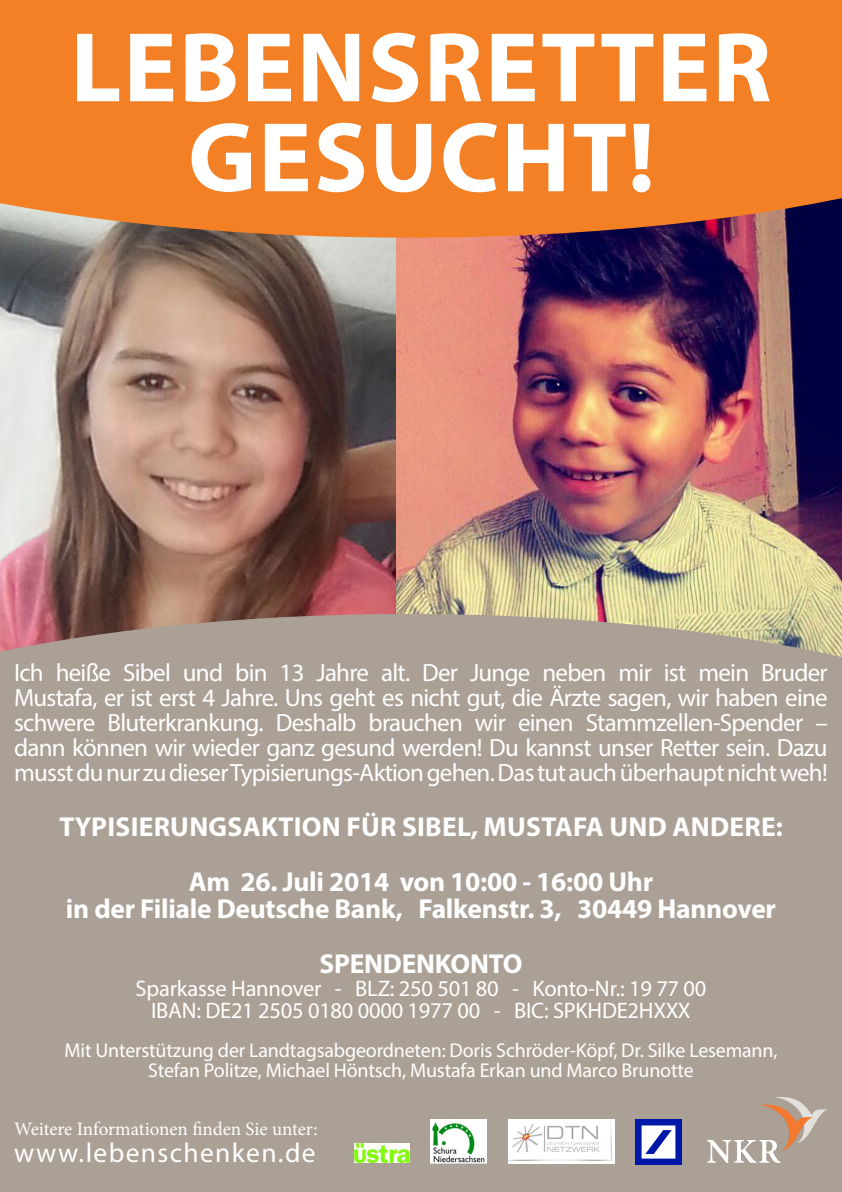
<style>
.page{position:relative;width:842px;height:1192px;background:#fff}
.page>*{position:absolute;margin:0;border:0;box-sizing:border-box;transform-origin:0 0}
.t1{font:700 100px "Myriad Pro";letter-spacing:.02em;color:#fff}
.t2{font:700 27.5px "Myriad Pro";letter-spacing:-.01em;color:#fff}
.t3{font:700 27.5px "Myriad Pro";letter-spacing:.01em;color:#fff}
.t4{font:27.5px "Myriad Pro";letter-spacing:.05em;color:#fff}
.t5{font:25px/25px "Myriad Pro";letter-spacing:-.03em;color:#fff;text-align:justify}
.t6{font:22.5px "Myriad Pro";letter-spacing:-.01em;color:#fff}
.t7{font:20px "Myriad Pro";letter-spacing:-.01em;color:#fff}
.t8{font:19px "Minion Pro";letter-spacing:-.005em;color:#fff}
</style>
<div class="page">
<img style="left:0;top:238px;width:397px;height:376px">
<img style="left:397px;top:238px;width:445px;height:376px">
<div style="left:0;top:745px;width:842px;height:447px;background:#aba095"></div>
<svg style="left:0;top:614px;width:842px;height:131px;background:#ac9f92"></svg>
<div style="left:0;top:0;width:842px;height:238px;background:#f48026"></div>
<img style="left:707px;top:1098px;width:121px;height:65px">
<img style="left:431px;top:1120px;width:56px;height:43px">
<img style="left:508px;top:1119px;width:106px;height:44px">
<img style="left:636px;top:1119px;width:45px;height:45px">
<img style="left:355px;top:1143px;width:54px;height:20px">
<p class="t1" style="left:70px;top:2px;width:702px">LEBENSRETTER</p>
<p class="t1" style="left:188px;top:92px;width:468px">GESUCHT!</p>
<p class="t5" style="left:14px;top:660px;width:815px">Ich heiße Sibel und bin 13 Jahre alt. Der Junge neben mir ist mein Bruder Mustafa, er ist erst 4 Jahre. Uns geht es nicht gut, die Ärzte sagen, wir haben eine schwere Bluterkrankung. Deshalb brauchen wir einen Stammzellen-Spender – dann können wir wieder ganz gesund werden! Du kannst unser Retter sein. Dazu musst du nur zu dieser Typisierungs-Aktion gehen. Das tut auch überhaupt nicht weh!</p>
<p class="t3" style="left:59px;top:809px;width:725px">TYPISIERUNGSAKTION FÜR SIBEL, MUSTAFA UND ANDERE:</p>
<p class="t2" style="left:189px;top:864px;width:466px">Am 26. Juli 2014 von 10:00 - 16:00 Uhr</p>
<p class="t2" style="left:66px;top:891px;width:711px">in der Filiale Deutsche Bank, Falkenstr. 3, 30449 Hannover</p>
<p class="t2" style="left:319px;top:946px;width:204px">SPENDENKONTO</p>
<p class="t6" style="left:136px;top:974px;width:572px">Sparkasse Hannover - BLZ: 250 501 80 - Konto-Nr.: 19 77 00</p>
<p class="t6" style="left:151px;top:997px;width:541px">IBAN: DE21 2505 0180 0000 1977 00 - BIC: SPKHDE2HXXX</p>
<p class="t7" style="left:64px;top:1038px;width:715px">Mit Unterstützung der Landtagsabgeordneten: Doris Schröder-Köpf, Dr. Silke Lesemann,</p>
<p class="t7" style="left:148px;top:1058px;width:547px">Stefan Politze, Michael Höntsch, Mustafa Erkan und Marco Brunotte</p>
<p class="t8" style="left:14px;top:1116px;width:305px">Weitere Informationen finden Sie unter:</p>
<p class="t4" style="left:14px;top:1136px;width:303px">www.lebenschenken.de</p>
</div>
